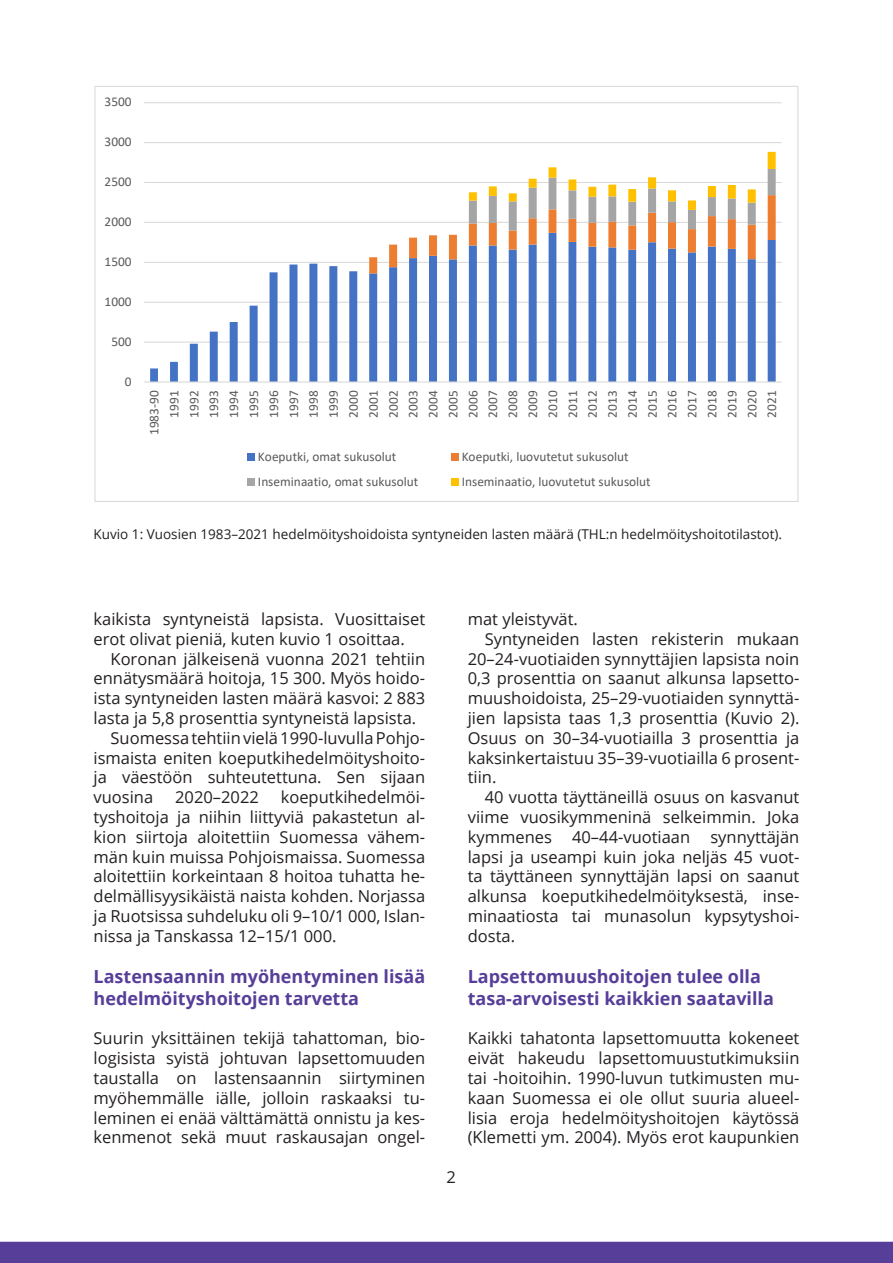
<style>
.page{position:relative;width:893px;height:1263px;background:#fff}
.page>*{position:absolute;margin:0;border:0;box-sizing:border-box;transform-origin:0 0}
.Väliotsikko{font:700 18px/21.6px "Open Sans";color:#573e99}
.Leipäteksti{font:16.5px/19.8px "Open Sans";color:#231f20;text-align:justify}
.Kappaleen_eka_rivi{font:16.5px/19.8px "Open Sans";color:#231f20;text-align:justify}
.Kappaleen_eka_rivi-2{font:13.5px "Open Sans";color:#231f20}
.t1{font:13.35px/20px "Calibri";color:#595959;text-align:justify}
</style>
<div class="page">
<div style="left:1px;top:1242px;width:891px;height:20px;background:#573e99"></div>
<div style="left:0;top:1242px;width:893px;height:21px;border:2px solid #573e99"></div>
<svg style="left:892px;top:1242px;width:1px;height:21px"></svg>
<hr style="left:144px;top:342px;width:638px;height:1px;background:#d9d9d9">
<hr style="left:144px;top:302px;width:638px;height:1px;background:#d9d9d9">
<hr style="left:144px;top:262px;width:638px;height:1px;background:#d9d9d9">
<hr style="left:144px;top:222px;width:638px;height:1px;background:#d9d9d9">
<hr style="left:144px;top:182px;width:638px;height:1px;background:#d9d9d9">
<hr style="left:144px;top:142px;width:638px;height:1px;background:#d9d9d9">
<hr style="left:144px;top:102px;width:638px;height:1px;background:#d9d9d9">
<svg style="left:150px;top:263px;width:626px;height:118px"></svg>
<svg style="left:369px;top:152px;width:407px;height:121px"></svg>
<hr style="left:144px;top:381px;width:638px;height:1px;background:#d9d9d9">
<div style="left:247px;top:453px;width:8px;height:8px;background:#4472c4"></div>
<div style="left:451px;top:453px;width:8px;height:8px;background:#ed7d31"></div>
<div style="left:247px;top:479px;width:8px;height:7px;background:#a5a5a5"></div>
<div style="left:451px;top:479px;width:8px;height:7px;background:#ffc000"></div>
<p class="t1" style="left:105px;top:92px;width:29px">3500</p>
<p class="t1" style="left:105px;top:132px;width:29px">3000</p>
<p class="t1" style="left:105px;top:172px;width:29px">2500</p>
<p class="t1" style="left:105px;top:211px;width:29px">2000</p>
<p class="t1" style="left:105px;top:251px;width:29px">1500</p>
<p class="t1" style="left:105px;top:291px;width:29px">1000</p>
<p class="t1" style="left:111px;top:331px;width:22px">500</p>
<p class="t1" style="left:125px;top:371px;width:8px">0</p>
<p class="t1" style="left:144px;top:417px;width:29px;text-indent:-18px;rotate:-90deg">1983-90<br>1991<br>1992<br>1993<br>1994<br>1995<br>1996<br>1997<br>1998<br>1999<br>2000<br>2001<br>2002<br>2003<br>2004<br>2005<br>2006<br>2007<br>2008<br>2009<br>2010<br>2011<br>2012<br>2013<br>2014<br>2015<br>2016<br>2017<br>2018<br>2019<br>2020<br>2021</p>
<p class="t1" style="left:258px;top:446px;width:140px">Koeputki, omat sukusolut</p>
<p class="t1" style="left:462px;top:446px;width:168px">Koeputki, luovutetut sukusolut</p>
<p class="t1" style="left:258px;top:471px;width:162px">Inseminaatio, omat sukusolut</p>
<p class="t1" style="left:462px;top:471px;width:190px">Inseminaatio, luovutetut sukusolut</p>
<p class="Kappaleen_eka_rivi-2" style="left:94px;top:524px;width:690px">Kuvio 1: Vuosien 1983–2021 hedelmöityshoidoista syntyneiden lasten määrä (THL:n hedelmöityshoitotilastot).</p>
<p class="Leipäteksti" style="left:94px;top:609px;width:333px">kaikista syntyneistä lapsista. Vuosittaiset erot olivat pieniä, kuten kuvio 1 osoittaa.</p>
<p class="Leipäteksti" style="left:94px;top:648px;width:333px;text-indent:17px">Koronan jälkeisenä vuonna 2021 tehtiin ennätysmäärä hoitoja, 15 300. Myös hoido&shy;ista syntyneiden lasten määrä kasvoi: 2 883 lasta ja 5,8 prosenttia syntyneistä lapsista.</p>
<p class="Leipäteksti" style="left:94px;top:727px;width:333px;text-indent:17px">Suomessa tehtiin vielä 1990-luvulla Pohjo&shy;ismaista eniten koeputkihedelmöityshoito&shy;ja väestöön suhteutettuna. Sen sijaan vuosina</p>
<p class="Leipäteksti" style="left:94px;top:787px;width:333px;text-indent:187px">koeputkihedelmöi&shy;tyshoitoja ja niihin liittyviä pakastetun al&shy;kion siirtoja aloitettiin Suomessa vähem&shy;män kuin muissa Pohjoismaissa. Suomessa aloitettiin korkeintaan 8 hoitoa tuhatta he&shy;delmällisyysikäistä naista kohden. Norjassa ja Ruotsissa suhdeluku oli 9–10/1 000, Islan&shy;nissa ja Tanskassa 12–15/1 000.</p>
<p class="Väliotsikko" style="left:94px;top:965px;width:333px">Lastensaannin myöhentyminen lisää hedelmöityshoitojen tarvetta</p>
<p class="Kappaleen_eka_rivi" style="left:94px;top:1028px;width:333px">Suurin yksittäinen tekijä tahattoman, bio&shy;logisista syistä johtuvan lapsettomuuden taustalla on lastensaannin siirtyminen myöhemmälle iälle, jolloin raskaaksi tu&shy;leminen ei enää välttämättä onnistu ja kes&shy;kenmenot sekä muut raskausajan ongel-</p>
<p class="Leipäteksti" style="left:175px;top:787px;width:85px">2020–2022</p>
<p class="Leipäteksti" style="left:446px;top:1167px;width:11px">2</p>
<p class="Kappaleen_eka_rivi" style="left:468px;top:609px;width:112px">mat yleistyvät.</p>
<p class="Leipäteksti" style="left:468px;top:628px;width:333px;text-indent:17px">Syntyneiden lasten rekisterin mukaan 20–24-vuotiaiden synnyttäjien lapsista noin 0,3 prosenttia on saanut alkunsa lapsetto&shy;muushoidoista, 25–29-vuotiaiden synnyttä&shy;jien lapsista taas 1,3 prosenttia (Kuvio 2).<br>Osuus on 30–34-vuotiailla 3 prosenttia ja kaksinkertaistuu 35–39-vuotiailla 6 prosent&shy;tiin.</p>
<p class="Leipäteksti" style="left:468px;top:787px;width:333px;text-indent:17px">40 vuotta täyttäneillä osuus on kasvanut viime vuosikymmeninä selkeimmin. Joka kymmenes 40–44-vuotiaan synnyttäjän lapsi ja useampi kuin joka neljäs 45 vuot&shy;ta täyttäneen synnyttäjän lapsi on saanut alkunsa koeputkihedelmöityksestä, inse&shy;minaatiosta tai munasolun kypsytyshoi&shy;dosta.</p>
<p class="Väliotsikko" style="left:468px;top:965px;width:308px">Lapsettomuushoitojen tulee olla tasa-arvoisesti kaikkien saatavilla</p>
<p class="Kappaleen_eka_rivi" style="left:468px;top:1028px;width:333px">Kaikki tahatonta lapsettomuutta kokeneet eivät hakeudu lapsettomuustutkimuksiin tai -hoitoihin. 1990-luvun tutkimusten mu&shy;kaan Suomessa ei ole ollut suuria alueel&shy;lisia eroja hedelmöityshoitojen käytössä (Klemetti ym. 2004). Myös erot kaupunkien</p>
</div>
